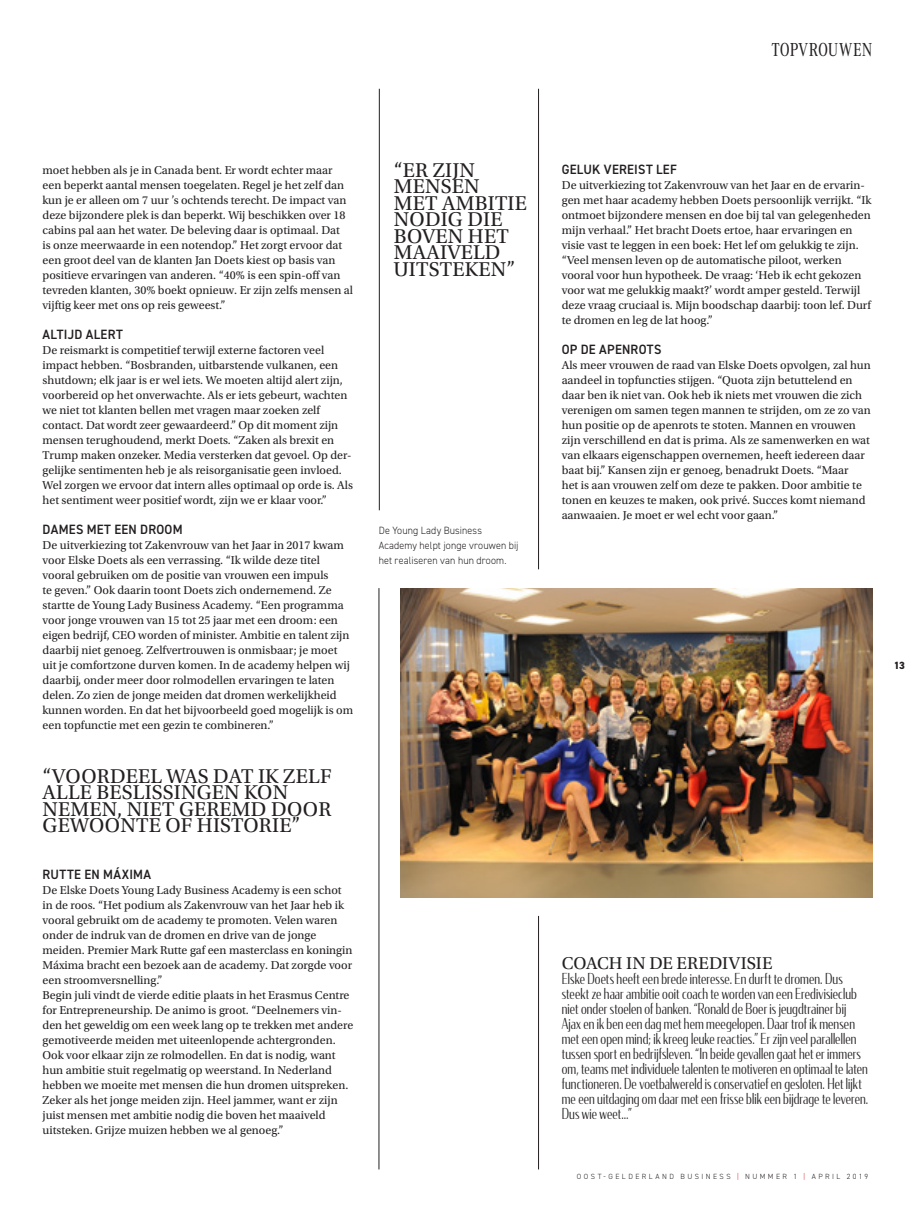
<style>
.page{position:relative;width:915px;height:1212px;background:#fff}
.page>*{position:absolute;margin:0;border:0;box-sizing:border-box;transform-origin:0 0}
.streamer_utopia{font:21px/16.5px "Utopia Std";letter-spacing:.01em;color:#231f20}
.t1{font:19.5px "Corporate A Cond Pro";color:#231f20}
.kop_kader{font:18px "Utopia Std";letter-spacing:.005em;color:#231f20}
.kadertekst_condor{font:300 15px/15px "Condor Cond";letter-spacing:.01em;color:#231f20;scale:.95 1}
.tussenkop_dinn{font:600 13.5px "DIN2014";letter-spacing:.02em;color:#231f20;scale:.95 1}
.platte_tekst{font:12px/15px "Utopia Std";color:#231f20}
.fotbijschrift_dinn{font:300 10.5px/15px "DIN2014";letter-spacing:.015em;color:#231f20;scale:.95 1}
.t2{font:800 10.5px "DIN2014";color:#231f20}
.t3{font:300 7.5px "DIN2014";letter-spacing:.325em;color:#231f20}
.s1{color:#d81c23}
</style>
<div class="page">
<img style="left:400px;top:588px;width:472px;height:310px">
<hr style="left:378px;top:588px;width:1px;height:581px;background:#231f20">
<hr style="left:538px;top:916px;width:1px;height:253px;background:#231f20">
<hr style="left:538px;top:89px;width:1px;height:480px;background:#231f20">
<hr style="left:379px;top:89px;width:1px;height:421px;background:#231f20">
<p class="t1" style="left:771px;top:36px;width:102px">TOPVROUWEN</p>
<p class="platte_tekst" style="left:43px;top:163px;width:312px">moet hebben als je in Canada bent. Er wordt echter maar een beperkt aantal mensen toegelaten. Regel je het zelf dan kun je er alleen om 7 uur ’s ochtends terecht. De impact van deze bijzondere plek is dan beperkt. Wij beschikken over 18 cabins pal aan het water. De beleving daar is optimaal. Dat<br>is onze meerwaarde in een notendop.” Het zorgt ervoor dat een groot deel van de klanten Jan Doets kiest op basis van positieve ervaringen van anderen. “40% is een spin-off van tevreden klanten, 30% boekt opnieuw. Er zijn zelfs mensen al vijftig keer met ons op reis geweest.”</p>
<p class="tussenkop_dinn" style="left:43px;top:325px;width:86px">ALTIJD ALERT</p>
<p class="platte_tekst" style="left:43px;top:343px;width:312px">De reismarkt is competitief terwijl externe factoren veel impact hebben. “Bosbranden, uitbarstende vulkanen, een shutdown; elk jaar is er wel iets. We moeten altijd alert zijn, voorbereid op het onverwachte. Als er iets gebeurt, wachten we niet tot klanten bellen met vragen maar zoeken zelf contact. Dat wordt zeer gewaardeerd.” Op dit moment zijn mensen terughoudend, merkt Doets. “Zaken als brexit en Trump maken onzeker. Media versterken dat gevoel. Op der&shy;gelijke sentimenten heb je als reisorganisatie geen invloed.<br>Wel zorgen we ervoor dat intern alles optimaal op orde is. Als het sentiment weer positief wordt, zijn we er klaar voor.”</p>
<p class="tussenkop_dinn" style="left:43px;top:520px;width:149px">DAMES MET EEN DROOM</p>
<p class="platte_tekst" style="left:43px;top:538px;width:312px">De uitverkiezing tot Zakenvrouw van het Jaar in 2017 kwam voor Elske Doets als een verrassing. “Ik wilde deze titel vooral gebruiken om de positie van vrouwen een impuls<br>te geven.” Ook daarin toont Doets zich ondernemend. Ze startte de Young Lady Business Academy. “Een programma voor jonge vrouwen van 15 tot 25 jaar met een droom: een eigen bedrijf, CEO worden of minister. Ambitie en talent zijn daarbij niet genoeg. Zelfvertrouwen is onmisbaar; je moet uit je comfortzone durven komen. In de academy helpen wij daarbij, onder meer door rolmodellen ervaringen te laten delen. Zo zien de jonge meiden dat dromen werkelijkheid kunnen worden. En dat het bijvoorbeeld goed mogelijk is om een topfunctie met een gezin te combineren.”</p>
<p class="streamer_utopia" style="left:43px;top:768px;width:290px">“VOORDEEL WAS DAT IK ZELF<br>ALLE BESLISSINGEN KON<br>NEMEN, NIET GEREMD DOOR<br>GEWOONTE OF HISTORIE”</p>
<p class="tussenkop_dinn" style="left:43px;top:865px;width:116px">RUTTE EN MÁXIMA</p>
<p class="platte_tekst" style="left:43px;top:883px;width:311px">De Elske Doets Young Lady Business Academy is een schot in de roos. “Het podium als Zakenvrouw van het Jaar heb ik vooral gebruikt om de academy te promoten. Velen waren onder de indruk van de dromen en drive van de jonge meiden. Premier Mark Rutte gaf een masterclass en koningin Máxima bracht een bezoek aan de academy. Dat zorgde voor een stroomversnelling.”</p>
<p class="platte_tekst" style="left:43px;top:988px;width:312px">Begin juli vindt de vierde editie plaats in het Erasmus Centre for Entrepreneurship. De animo is groot. “Deelnemers vin&shy;den het geweldig om een week lang op te trekken met andere gemotiveerde meiden met uiteenlopende achtergronden.<br>Ook voor elkaar zijn ze rolmodellen. En dat is nodig, want hun ambitie stuit regelmatig op weerstand. In Nederland hebben we moeite met mensen die hun dromen uitspreken.<br>Zeker als het jonge meiden zijn. Heel jammer, want er zijn juist mensen met ambitie nodig die boven het maaiveld uitsteken. Grijze muizen hebben we al genoeg.”</p>
<p class="streamer_utopia" style="left:393px;top:162px;width:134px">“ER ZIJN<br>MENSEN<br>MET AMBITIE<br>NODIG DIE<br>BOVEN HET<br>MAAIVELD<br>UITSTEKEN”</p>
<p class="fotbijschrift_dinn" style="left:378px;top:523px;width:148px">De Young Lady Business<br>Academy helpt jonge vrouwen bij het realiseren van hun droom.</p>
<p class="tussenkop_dinn" style="left:561px;top:160px;width:122px">GELUK VEREIST LEF</p>
<p class="platte_tekst" style="left:561px;top:178px;width:311px">De uitverkiezing tot Zakenvrouw van het Jaar en de ervarin&shy;gen met haar academy hebben Doets persoonlijk verrijkt. “Ik ontmoet bijzondere mensen en doe bij tal van gelegenheden mijn verhaal.” Het bracht Doets ertoe, haar ervaringen en visie vast te leggen in een boek: Het lef om gelukkig te zijn. “Veel mensen leven op de automatische piloot, werken vooral voor hun hypotheek. De vraag: ‘Heb ik echt gekozen voor wat me gelukkig maakt?’ wordt amper gesteld. Terwijl deze vraag cruciaal is. Mijn boodschap daarbij: toon lef. Durf te dromen en leg de lat hoog.”</p>
<p class="tussenkop_dinn" style="left:561px;top:340px;width:106px">OP DE APENROTS</p>
<p class="platte_tekst" style="left:561px;top:358px;width:310px">Als meer vrouwen de raad van Elske Doets opvolgen, zal hun aandeel in topfuncties stijgen. “Quota zijn betuttelend en daar ben ik niet van. Ook heb ik niets met vrouwen die zich verenigen om samen tegen mannen te strijden, om ze zo van hun positie op de apenrots te stoten. Mannen en vrouwen zijn verschillend en dat is prima. Als ze samenwerken en wat van elkaars eigenschappen overnemen, heeft iedereen daar baat bij.” Kansen zijn er genoeg, benadrukt Doets. “Maar<br>het is aan vrouwen zelf om deze te pakken. Door ambitie te tonen en keuzes te maken, ook privé. Succes komt niemand aanwaaien. Je moet er wel echt voor gaan.”</p>
<p class="t2" style="left:893px;top:658px;width:13px">13</p>
<p class="kop_kader" style="left:561px;top:953px;width:212px">COACH IN DE EREDIVISIE</p>
<p class="kadertekst_condor" style="left:561px;top:971px;width:324px">Elske Doets heeft een brede interesse. En durft te dromen. Dus steekt ze haar ambitie ooit coach te worden van een Eredivisieclub niet onder stoelen of banken. “Ronald de Boer is jeugdtrainer bij Ajax en ik ben een dag met hem meegelopen. Daar trof ik mensen met een open mind; ik kreeg leuke reacties.” Er zijn veel parallellen tussen sport en bedrijfsleven. “In beide gevallen gaat het er immers om, teams met individuele talenten te motiveren en optimaal te laten functioneren. De voetbalwereld is conservatief en gesloten. Het lijkt me een uitdaging om daar met een frisse blik een bijdrage te leveren.<br>Dus wie weet…”</p>
<p class="t3" style="left:576px;top:1172px;width:293px">OOST-GELDERLAND BUSINESS <span class="s1">|</span> NUMMER 1 <span class="s1">|</span> APRIL 2019</p>
</div>
